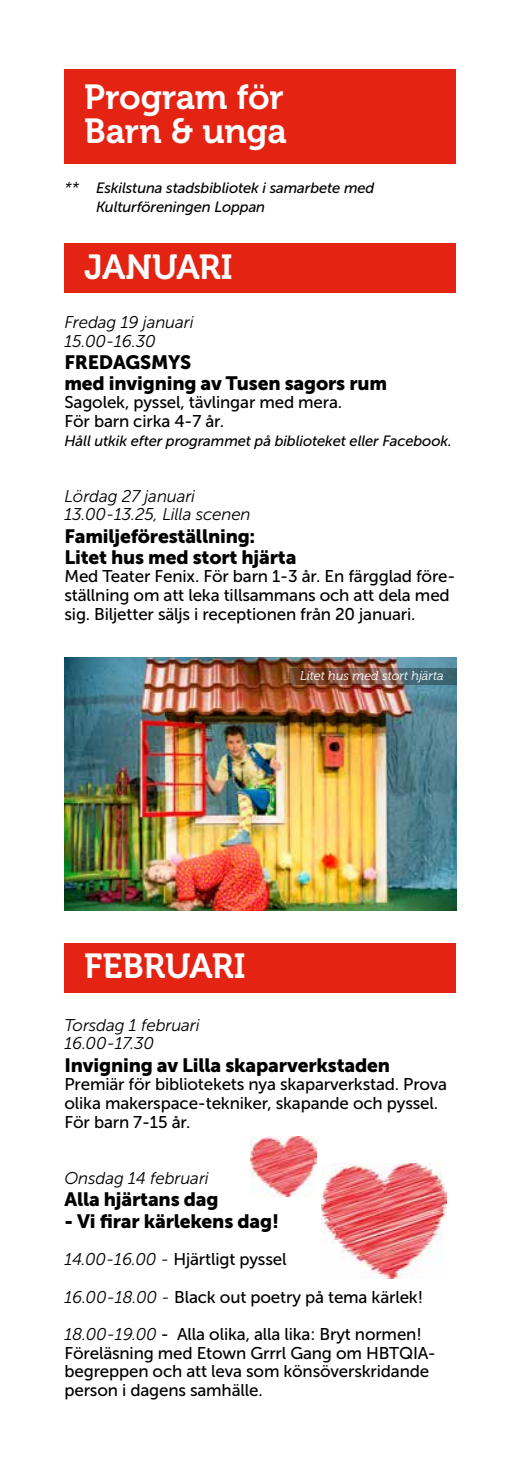
<style>
.page{position:relative;width:521px;height:1474px;background:#fff}
.page>*{position:absolute;margin:0;border:0;box-sizing:border-box;transform-origin:0 0}
.t1{font:34.65px/34.6px "Museo 700";letter-spacing:-.005em;color:#fff}
.t2{font:19.25px/21px "Museo Sans 900";letter-spacing:-.01em;color:#000}
.t3{font:16.97px/18.7px "Museo Sans 500";letter-spacing:-.01em;color:#000}
.t4{font:italic 16.97px/18.7px "Museo Sans 300";letter-spacing:-.01em;color:#000}
.t5{font:italic 14.88px/18.7px "Museo Sans 500";letter-spacing:-.01em;color:#000}
.t6{font:italic 12.78px "Museo 300";letter-spacing:-.005em;color:#fff}
.s1{font-family:"Museo Sans 300";font-size:15.75px}
.s2{font-family:"Museo Sans 300";font-style:italic}
</style>
<div class="page">
<div style="left:64px;top:69px;width:392px;height:95px;background:#e42313"></div>
<div style="left:64px;top:243px;width:392px;height:50px;background:#e42313"></div>
<img style="left:321px;top:1163px;width:126px;height:115px">
<img style="left:64px;top:657px;width:392px;height:253px">
<div style="left:64px;top:943px;width:392px;height:49px;background:#e42313"></div>
<img style="left:251px;top:1136px;width:66px;height:60px">
<svg style="left:289px;top:668px;width:167px;height:17px;background:#6b5951"></svg>
<h1 class="t1" style="left:84px;top:80px;width:204px">Program för<br>Barn &amp; unga</h1>
<p class="t5" style="left:96px;top:178px;width:280px;text-indent:-32px"><span class="s1">**</span> Eskilstuna stadsbibliotek i samarbete med<br>Kulturföreningen Loppan</p>
<h1 class="t1" style="left:84px;top:250px;width:150px">JANUARI</h1>
<p class="t4" style="left:64px;top:313px;width:131px">Fredag 19 januari<br>15.00-16.30</p>
<p class="t2" style="left:64px;top:351px;width:324px">FREDAGSMYS<br>med invigning av Tusen sagors rum</p>
<p class="t3" style="left:64px;top:393px;width:279px">Sagolek, pyssel, tävlingar med mera.<br>För barn cirka 4-7 år.</p>
<p class="t5" style="left:64px;top:431px;width:389px">Håll utkik efter programmet på biblioteket eller Facebook.</p>
<p class="t4" style="left:64px;top:486px;width:188px">Lördag 27 januari<br>13.00-13.25, Lilla scenen</p>
<p class="t2" style="left:64px;top:525px;width:233px">Familjeföreställning:<br>Litet hus med stort hjärta</p>
<p class="t3" style="left:64px;top:567px;width:392px">Med Teater Fenix. För barn 1-3 år. En färgglad före&shy;ställning om att leka tillsammans och att dela med sig. Biljetter säljs i receptionen från 20 januari.</p>
<p class="t6" style="left:300px;top:668px;width:145px">Litet hus med stort hjärta</p>
<h1 class="t1" style="left:84px;top:949px;width:163px">FEBRUARI</h1>
<p class="t4" style="left:64px;top:1015px;width:137px">Torsdag 1 februari<br>16.00-17.30</p>
<p class="t2" style="left:64px;top:1054px;width:327px">Invigning av Lilla skaparverkstaden</p>
<p class="t3" style="left:64px;top:1075px;width:384px">Premiär för bibliotekets nya skaparverkstad. Prova olika makerspace-tekniker, skapande och pyssel.<br>För barn 7-15 år.</p>
<p class="t4" style="left:64px;top:1168px;width:146px">Onsdag 14 februari</p>
<p class="t2" style="left:64px;top:1188px;width:156px">Alla hjärtans dag</p>
<p class="t2" style="left:64px;top:1210px;width:216px">- Vi firar kärlekens dag!</p>
<p class="t3" style="left:64px;top:1249px;width:224px"><span class="s2">14.00-16.00 -</span> Hjärtligt pyssel</p>
<p class="t3" style="left:64px;top:1287px;width:360px"><span class="s2">16.00-18.00 -</span> Black out poetry på tema kärlek!</p>
<p class="t3" style="left:64px;top:1324px;width:373px"><span class="s2">18.00-19.00</span> - Alla olika, alla lika: Bryt normen!<br>Föreläsning med Etown Grrrl Gang om HBTQIA&shy;begreppen och att leva som könsöverskridande person i dagens samhälle.</p>
</div>
